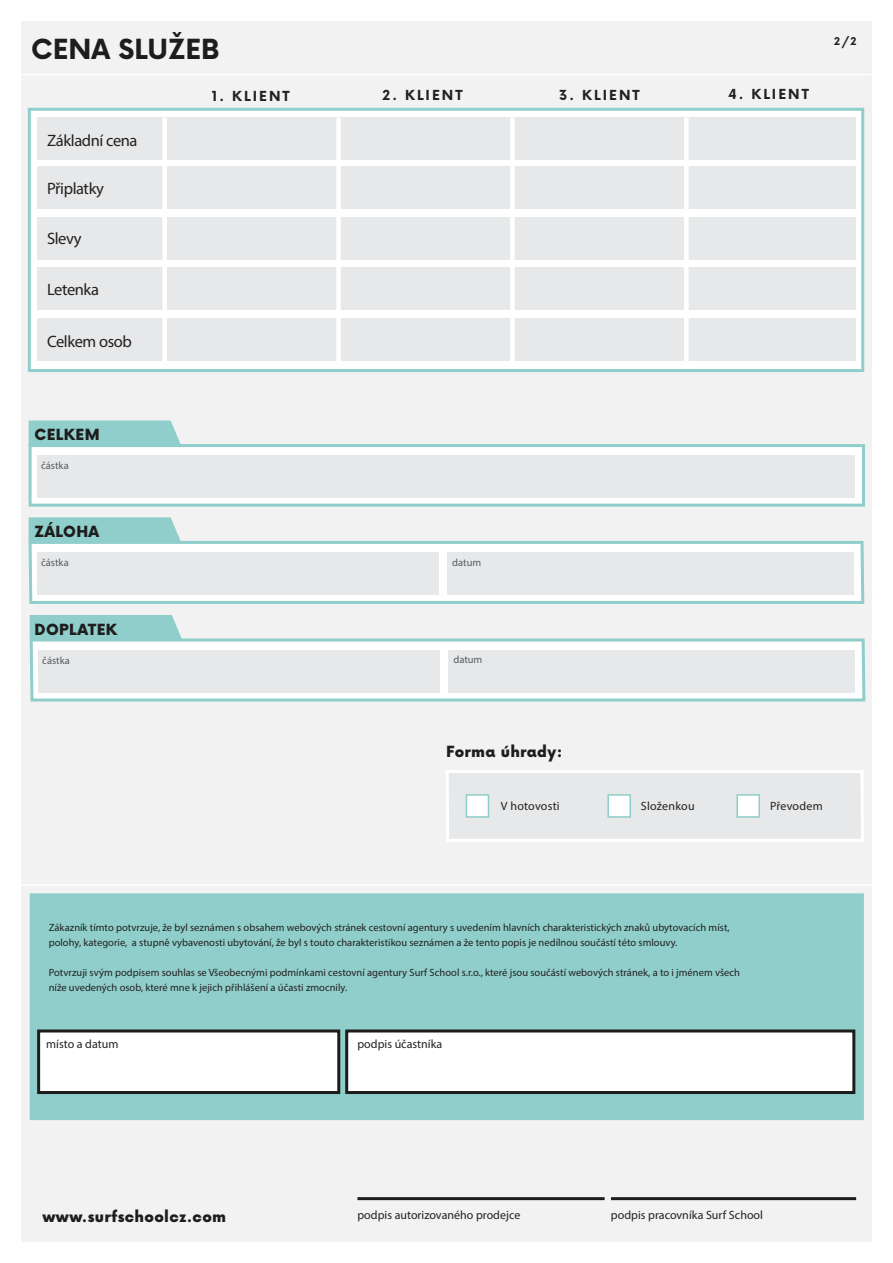
<style>
.page{position:relative;width:893px;height:1263px;background:#fff}
.page>*{position:absolute;margin:0;border:0;box-sizing:border-box;transform-origin:0 0}
.t1{font:700 27px "Now";color:#1d1d1b}
.t2{font:16.5px "Myriad Pro";letter-spacing:-.025em;color:#232021}
.t3{font:900 15px "Now";letter-spacing:.02em;color:#1d1d1b}
.t4{font:700 13.5px "Now";letter-spacing:.15em;color:#232021}
.t5{font:12px "Myriad Pro";color:#232021}
.t6{font:12px "Myriad Pro";letter-spacing:.02em;color:#232021}
.t7{font:10.5px/15px "Myriad Pro";color:#232021}
.t8{font:10.5px "Myriad Pro";color:#595a5c}
.t9{font:700 10.5px "Now";color:#232021}
</style>
<div class="page">
<div style="left:21px;top:21px;width:851px;height:1221px;background:#f2f2f3"></div>
<div style="left:30px;top:893px;width:834px;height:227px;background:#8fceca"></div>
<div style="left:28px;top:108px;width:836px;height:264px;background:#fff;border:3px solid #8fceca"></div>
<div style="left:37px;top:1029px;width:303px;height:65px;background:#fff;border:3px solid #1d1d1b"></div>
<div style="left:345px;top:1029px;width:510px;height:65px;background:#fff;border:3px solid #1d1d1b"></div>
<hr style="left:21px;top:74px;width:851px;height:1px;background:#fff">
<hr style="left:21px;top:884px;width:851px;height:2px;background:#fff">
<div style="left:37px;top:117px;width:818px;height:43px;background:#e7e8e9"></div>
<div style="left:37px;top:167px;width:819px;height:42px;background:#e7e8e9"></div>
<div style="left:37px;top:217px;width:818px;height:42px;background:#e7e8e9"></div>
<div style="left:38px;top:268px;width:818px;height:42px;background:#e7e8e9"></div>
<div style="left:38px;top:319px;width:818px;height:42px;background:#e7e8e9"></div>
<div style="left:162px;top:118px;width:5px;height:244px;background:#fff"></div>
<div style="left:336px;top:118px;width:5px;height:244px;background:#fff"></div>
<div style="left:510px;top:118px;width:5px;height:244px;background:#fff"></div>
<div style="left:684px;top:118px;width:5px;height:244px;background:#fff"></div>
<div style="left:29px;top:444px;width:836px;height:63px;background:#fff;border:3px solid #8fceca"></div>
<div style="left:38px;top:455px;width:817px;height:43px;background:#e7e8e9"></div>
<svg style="left:29px;top:420px;width:152px;height:26px;background:#94cfcc"></svg>
<svg style="left:28px;top:539px;width:837px;height:65px"></svg>
<div style="left:38px;top:552px;width:401px;height:43px;background:#e7e8e9"></div>
<svg style="left:29px;top:517px;width:152px;height:26px;background:#93cfcb"></svg>
<div style="left:448px;top:552px;width:406px;height:43px;background:#e7e8e9"></div>
<svg style="left:29px;top:637px;width:837px;height:65px"></svg>
<div style="left:447px;top:771px;width:415px;height:69px;background:#e7e8e9"></div>
<div style="left:446px;top:770px;width:418px;height:72px;border:3px solid #fff"></div>
<div style="left:39px;top:650px;width:401px;height:42px;background:#e7e8e9"></div>
<div style="left:30px;top:615px;width:152px;height:25px;background:#8fceca"></div>
<div style="left:449px;top:650px;width:406px;height:42px;background:#e7e8e9"></div>
<hr style="left:357px;top:1197px;width:248px;height:3px;background:#1d1d1b">
<hr style="left:611px;top:1197px;width:245px;height:3px;background:#1d1d1b">
<div style="left:466px;top:794px;width:23px;height:24px;background:#fff;border:2px solid #8fceca"></div>
<div style="left:607px;top:794px;width:24px;height:24px;background:#fff;border:2px solid #8fceca"></div>
<div style="left:736px;top:794px;width:24px;height:24px;background:#fff;border:2px solid #8fceca"></div>
<h1 class="t1" style="left:31px;top:30px;width:190px">CENA SLUŽEB</h1>
<h2 class="t2" style="left:47px;top:130px;width:92px">Základní cena</h2>
<h2 class="t2" style="left:47px;top:179px;width:58px">Připlatky</h2>
<h2 class="t2" style="left:47px;top:229px;width:36px">Slevy</h2>
<h2 class="t2" style="left:47px;top:279px;width:54px">Letenka</h2>
<h2 class="t2" style="left:47px;top:331px;width:86px">Celkem osob</h2>
<p class="t4" style="left:212px;top:86px;width:79px">1. KLIENT</p>
<p class="t4" style="left:383px;top:85px;width:81px">2. KLIENT</p>
<p class="t4" style="left:559px;top:85px;width:82px">3. KLIENT</p>
<p class="t4" style="left:728px;top:84px;width:82px">4. KLIENT</p>
<p class="t9" style="left:834px;top:33px;width:24px">2/2</p>
<h3 class="t3" style="left:35px;top:423px;width:67px">CELKEM</h3>
<p class="t8" style="left:41px;top:459px;width:29px">částka</p>
<h3 class="t3" style="left:35px;top:521px;width:66px">ZÁLOHA</h3>
<p class="t8" style="left:41px;top:556px;width:29px">částka</p>
<p class="t8" style="left:452px;top:556px;width:30px">datum</p>
<h3 class="t3" style="left:35px;top:618px;width:84px">DOPLATEK</h3>
<p class="t8" style="left:42px;top:654px;width:29px">částka</p>
<p class="t8" style="left:453px;top:653px;width:30px">datum</p>
<h3 class="t3" style="left:446px;top:741px;width:118px">Forma úhrady:</h3>
<p class="t6" style="left:501px;top:799px;width:61px">V hotovosti</p>
<p class="t6" style="left:641px;top:799px;width:55px">Složenkou</p>
<p class="t6" style="left:770px;top:799px;width:54px">Převodem</p>
<p class="t7" style="left:49px;top:919px;width:682px">Zákazník tímto potvrzuje, že byl seznámen s obsahem webových stránek cestovní agentury s uvedením hlavních charakteristických znaků ubytovacích míst, polohy, kategorie, a stupně vybavenosti ubytování, že byl s touto charakteristikou seznámen a že tento popis je nedílnou součástí této smlouvy.</p>
<p class="t7" style="left:49px;top:964px;width:693px">Potvrzuji svým podpisem souhlas se Všeobecnými podmínkami cestovní agentury Surf School s.r.o., které jsou součástí webových stránek, a to i jménem všech níže uvedených osob, které mne k jejich přihlášení a účasti zmocnily.</p>
<p class="t5" style="left:46px;top:1036px;width:74px">místo a datum</p>
<p class="t5" style="left:357px;top:1036px;width:86px">podpis účastníka</p>
<h3 class="t3" style="left:43px;top:1206px;width:185px">www.surfschoolcz.com</h3>
<p class="t5" style="left:357px;top:1207px;width:164px">podpis autorizovaného prodejce</p>
<p class="t5" style="left:611px;top:1207px;width:154px">podpis pracovníka Surf School</p>
</div>
